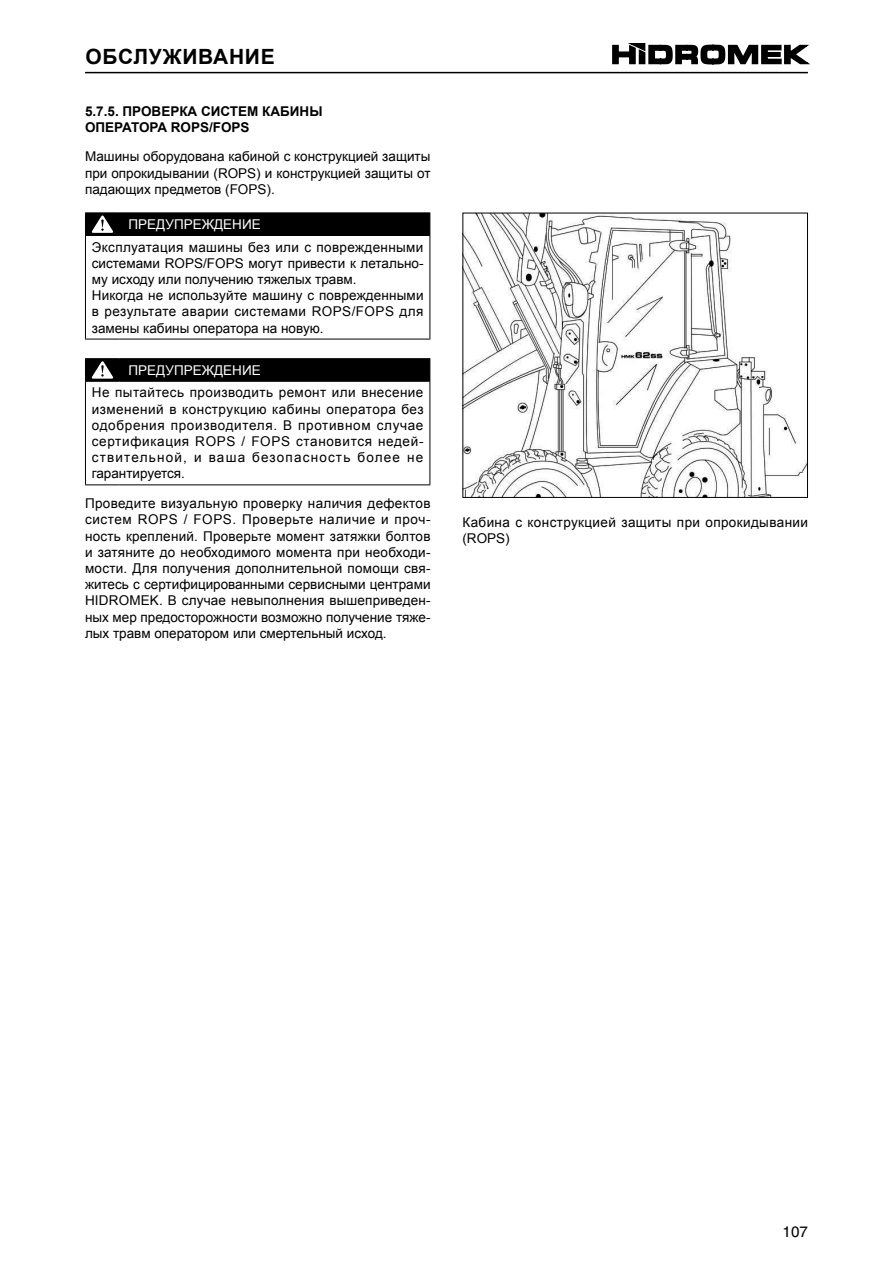
<style>
.page{position:relative;width:893px;height:1263px;background:#fff}
.page>*{position:absolute;margin:0;border:0;box-sizing:border-box;transform-origin:0 0}
.t1{font:700 21px "Arial";letter-spacing:.035em;color:#000}
.t2{font:15px "Helios C";color:#000}
.t3{font:13.5px/16.2px "Arial";color:#000;text-align:justify}
.t4{font:13.5px/16.2px "Arial";letter-spacing:.03em;color:#000}
.t5{font:700 13.5px/16.2px "Arial";color:#000}
.t6{font:13.5px "Arial";color:#fff}
</style>
<div class="page">
<hr style="left:85px;top:72px;width:723px;height:1px;background:#000">
<svg style="left:612px;top:43px;width:198px;height:22px"></svg>
<hr style="left:85px;top:212px;width:34px;height:1px;background:#000">
<hr style="left:119px;top:212px;width:311px;height:1px;background:#000">
<hr style="left:85px;top:235px;width:34px;height:1px;background:#000">
<hr style="left:85px;top:236px;width:1px;height:103px;background:#000">
<hr style="left:119px;top:235px;width:311px;height:1px;background:#000">
<hr style="left:429px;top:236px;width:1px;height:103px;background:#000">
<hr style="left:85px;top:339px;width:34px;height:1px;background:#000">
<hr style="left:119px;top:339px;width:311px;height:1px;background:#000">
<div style="left:85px;top:213px;width:345px;height:22px;background:#000"></div>
<hr style="left:85px;top:358px;width:34px;height:1px;background:#000">
<hr style="left:119px;top:358px;width:311px;height:1px;background:#000">
<hr style="left:85px;top:381px;width:34px;height:1px;background:#000">
<hr style="left:85px;top:382px;width:1px;height:102px;background:#000">
<hr style="left:119px;top:381px;width:311px;height:1px;background:#000">
<hr style="left:429px;top:382px;width:1px;height:102px;background:#000">
<hr style="left:85px;top:484px;width:34px;height:1px;background:#000">
<hr style="left:119px;top:484px;width:311px;height:1px;background:#000">
<div style="left:85px;top:359px;width:345px;height:22px;background:#000"></div>
<img style="left:464px;top:215px;width:342px;height:281px">
<div style="left:462px;top:213px;width:346px;height:285px;border:1px solid #000"></div>
<h1 class="t1" style="left:85px;top:42px;width:191px">ОБСЛУЖИВАНИЕ</h1>
<p class="t5" style="left:85px;top:103px;width:239px">5.7.5. ПРОВЕРКА СИСТЕМ КАБИНЫ<br>ОПЕРАТОРА ROPS/FOPS</p>
<p class="t3" style="left:85px;top:148px;width:347px">Машины оборудована кабиной с конструкцией защиты при опрокидывании (ROPS) и конструкцией защиты от падающих предметов (FOPS).</p>
<p class="t6" style="left:128px;top:215px;width:134px">ПРЕДУПРЕЖДЕНИЕ</p>
<p class="t3" style="left:92px;top:239px;width:333px;text-align:left">Эксплуатация машины без или с поврежденными системами ROPS/FOPS могут привести к летально&shy;му исходу или получению тяжелых травм.<br>Никогда не используйте машину с поврежденными в результате аварии системами ROPS/FOPS для замены кабины оператора на новую.</p>
<p class="t6" style="left:128px;top:361px;width:134px">ПРЕДУПРЕЖДЕНИЕ</p>
<p class="t3" style="left:92px;top:385px;width:333px">Не пытайтесь производить ремонт или внесение изменений в конструкцию кабины оператора без одобрения производителя. В противном случае сертификация ROPS / FOPS становится недей&shy;ствительной, и ваша безопасность более не гарантируется.</p>
<p class="t3" style="left:85px;top:495px;width:347px">Проведите визуальную проверку наличия дефектов систем ROPS / FOPS. Проверьте наличие и проч&shy;ность креплений. Проверьте момент затяжки болтов и затяните до необходимого момента при необходи&shy;мости. Для получения дополнительной помощи свя&shy;житесь с сертифицированными сервисными центрами HIDROMEK. В случае невыполнения вышеприведен&shy;ных мер предосторожности возможно получение тяже&shy;лых травм оператором или смертельный исход.</p>
<p class="t4" style="left:462px;top:514px;width:347px">Кабина с конструкцией защиты при опрокидывании (ROPS)</p>
<p class="t2" style="left:783px;top:1223px;width:27px">107</p>
</div>
